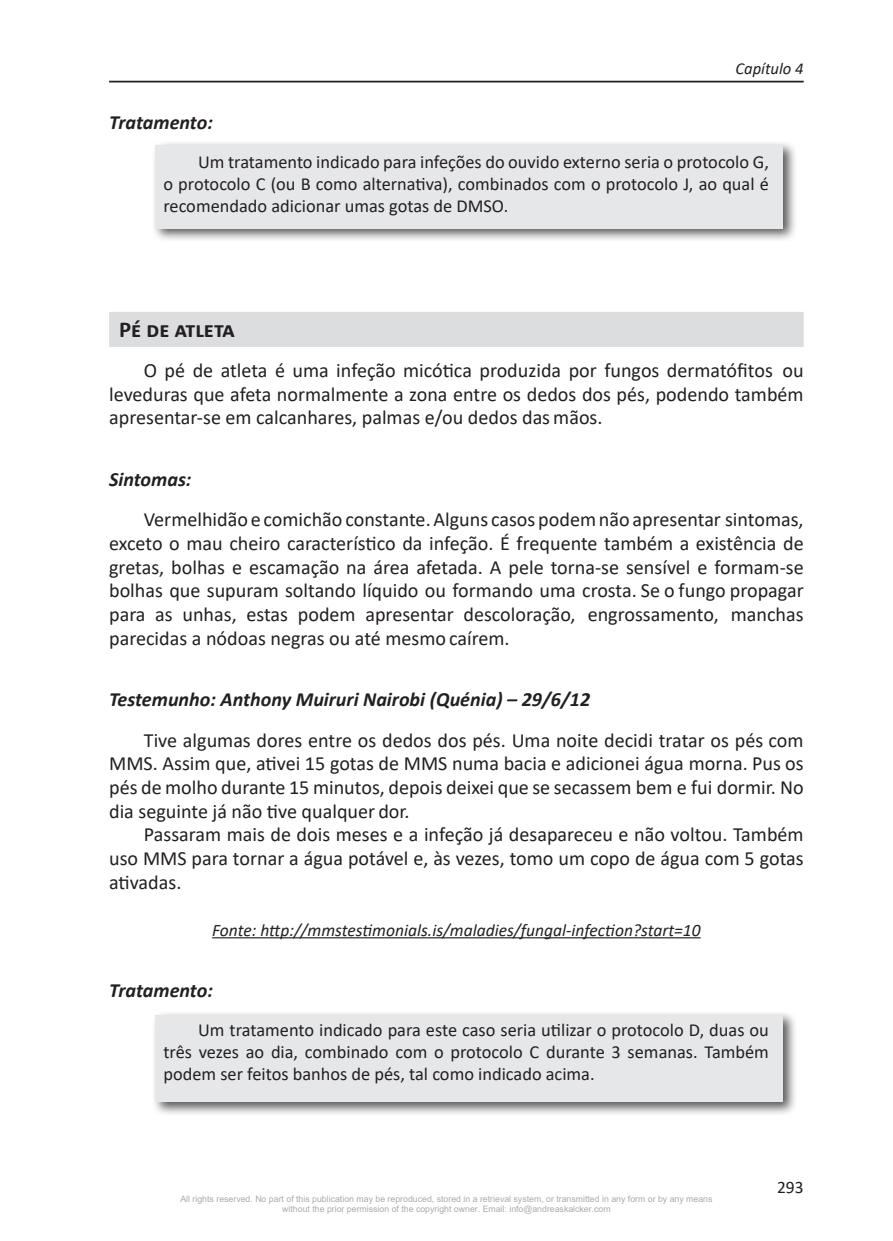
<style>
.page{position:relative;width:893px;height:1241px;background:#fff}
.page>*{position:absolute;margin:0;border:0;box-sizing:border-box;transform-origin:0 0}
.t1{font:700 22.75px "Calibri";color:#231f20}
.t2{font:20.12px/23.6px "Calibri";color:#231f20;text-align:justify}
.t3{font:italic 700 20.12px "Calibri";color:#231f20}
.t4{font:18.38px/21.9px "Calibri";color:#231f20;text-align:justify}
.t5{font:italic 17.5px "Calibri";color:#231f20}
.t6{font:17.5px "Calibri";color:#231f20}
.t7{font:italic 16.62px "Calibri";color:#231f20}
.t8{font:8.75px/10.5px "Arial";color:#ababab;text-align:center}
</style>
<div class="page">
<hr style="left:109px;top:81px;width:695px;height:1px;background:#231f20">
<div style="left:151px;top:1010px;width:646px;height:106px;background:#231f20;opacity:.75"></div>
<div style="left:156px;top:1014px;width:627px;height:87px;background:#e6e7e9"></div>
<div style="left:151px;top:141px;width:646px;height:102px;background:#231f20;opacity:.75"></div>
<div style="left:156px;top:145px;width:627px;height:83px;background:#e6e7e9"></div>
<div style="left:109px;top:312px;width:695px;height:35px;background:#dcdddf"></div>
<hr style="left:212px;top:937px;width:489px;height:1px;background:#231f20">
<p class="t7" style="left:735px;top:57px;width:70px">Capítulo 4</p>
<p class="t3" style="left:109px;top:108px;width:105px">Tratamento:</p>
<p class="t4" style="left:163px;top:150px;width:607px;text-indent:35px">Um tratamento indicado para infeções do ouvido externo seria o protocolo G, o protocolo C (ou B como alternativa), combinados com o protocolo J, ao qual é recomendado adicionar umas gotas de DMSO.</p>
<p class="t1" style="left:119px;top:313px;width:117px">Pé de atleta</p>
<p class="t2" style="left:109px;top:358px;width:696px;text-indent:35px">O pé de atleta é uma infeção micótica produzida por fungos dermatófitos ou leveduras que afeta normalmente a zona entre os dedos dos pés, podendo também apresentar-se em calcanhares, palmas e/ou dedos das mãos.</p>
<p class="t3" style="left:109px;top:465px;width:84px">Sintomas:</p>
<p class="t2" style="left:109px;top:507px;width:696px;text-indent:35px">Vermelhidão e comichão constante. Alguns casos podem não apresentar sintomas, exceto o mau cheiro característico da infeção. É frequente também a existência de gretas, bolhas e escamação na área afetada. A pele torna-se sensível e formam-se bolhas que supuram soltando líquido ou formando uma crosta. Se o fungo propagar para as unhas, estas podem apresentar descoloração, engrossamento, manchas parecidas a nódoas negras ou até mesmo caírem.</p>
<p class="t3" style="left:109px;top:685px;width:483px">Testemunho: Anthony Muiruri Nairobi (Quénia) – 29/6/12</p>
<p class="t2" style="left:109px;top:727px;width:696px;text-indent:35px">Tive algumas dores entre os dedos dos pés. Uma noite decidi tratar os pés com MMS. Assim que, ativei 15 gotas de MMS numa bacia e adicionei água morna. Pus os pés de molho durante 15 minutos, depois deixei que se secassem bem e fui dormir. No dia seguinte já não tive qualquer dor.</p>
<p class="t2" style="left:109px;top:822px;width:696px;text-indent:35px">Passaram mais de dois meses e a infeção já desapareceu e não voltou. Também uso MMS para tornar a água potável e, às vezes, tomo um copo de água com 5 gotas ativadas.</p>
<p class="t5" style="left:212px;top:917px;width:490px">Fonte: http://mmstestimonials.is/maladies/fungal-infection?start=10</p>
<p class="t3" style="left:109px;top:976px;width:105px">Tratamento:</p>
<p class="t4" style="left:163px;top:1018px;width:607px;text-indent:35px">Um tratamento indicado para este caso seria utilizar o protocolo D, duas ou três vezes ao dia, combinado com o protocolo C durante 3 semanas. Também podem ser feitos banhos de pés, tal como indicado acima.</p>
<p class="t8" style="left:180px;top:1192px;width:534px">All rights reserved. No part of this publication may be reproduced, stored in a retrieval system, or transmitted in any form or by any means without the prior permission of the copyright owner. Email: info@andreaskalcker.com</p>
<p class="t6" style="left:777px;top:1174px;width:28px">293</p>
</div>
